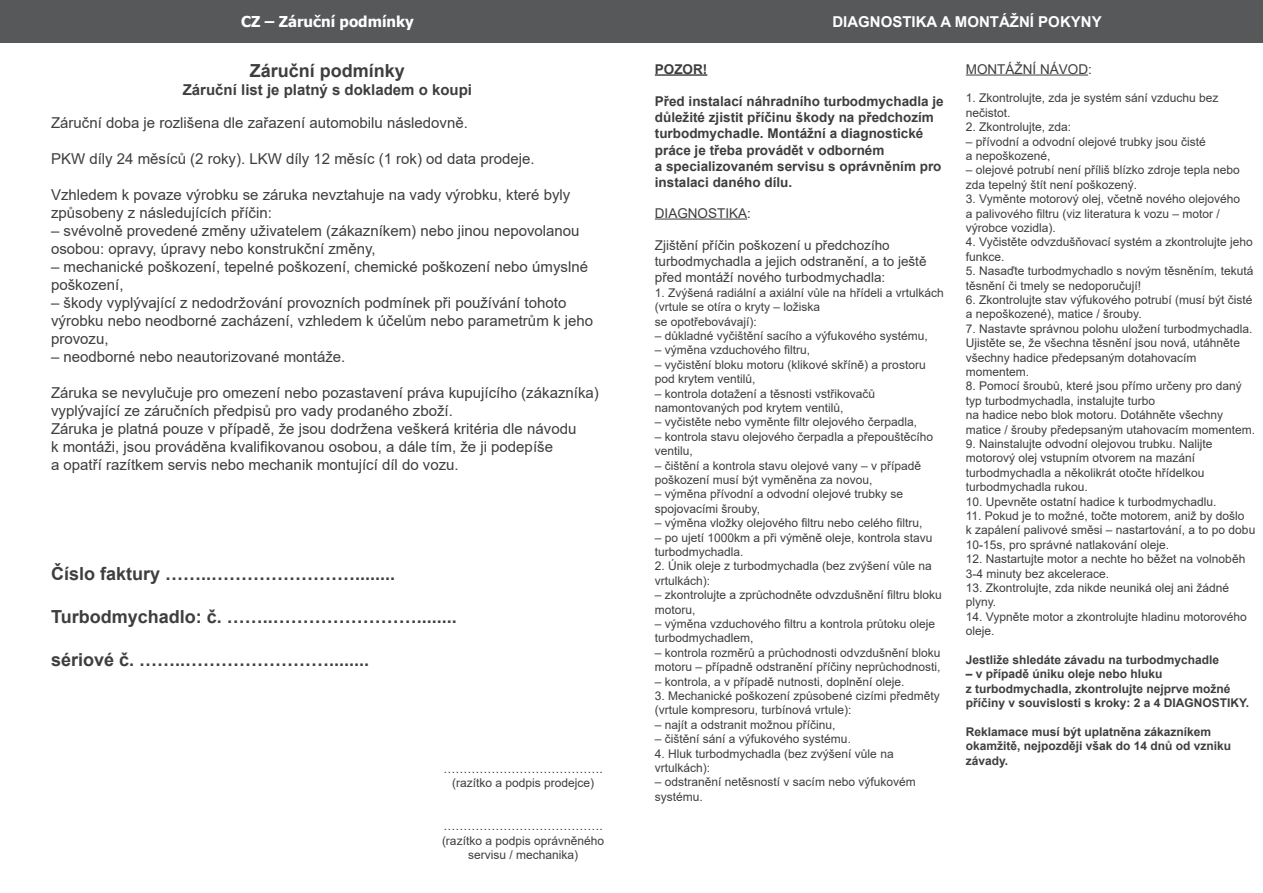
<style>
.page{position:relative;width:1263px;height:893px;background:#fff}
.page>*{position:absolute;margin:0;border:0;box-sizing:border-box;transform-origin:0 0}
.t1{font:700 18px "Arial";color:#3e3e3f}
.t2{font:15px/18px "Arial";color:#3e3e3f}
.t3{font:700 15px "Arial";color:#3e3e3f}
.t4{font:700 15px "Arial";color:#fff}
.t5{font:700 15px "Tahoma";color:#fff}
.t6{font:700 13.5px/16.2px "Arial";color:#3e3e3f}
.t7{font:13.5px/16.2px "Arial";color:#3e3e3f}
.t8{font:12px/14.4px "Arial";color:#3e3e3f}
.t9{font:700 12px/14.4px "Arial";color:#3e3e3f}
</style>
<div class="page">
<div style="left:0;top:0;width:1263px;height:43px;background:#57585a"></div>
<hr style="left:655px;top:74px;width:52px;height:2px;background:#3e3e3f">
<hr style="left:655px;top:219px;width:92px;height:1px;background:#3e3e3f">
<hr style="left:966px;top:75px;width:122px;height:1px;background:#3e3e3f">
<p class="t5" style="left:241px;top:11px;width:174px">CZ – Záruční podmínky</p>
<h1 class="t1" style="left:250px;top:58px;width:157px">Záruční podmínky</h1>
<p class="t3" style="left:183px;top:79px;width:291px">Záruční list je platný s dokladem o koupi</p>
<p class="t2" style="left:51px;top:113px;width:418px">Záruční doba je rozlišena dle zařazení automobilu následovně.</p>
<p class="t2" style="left:51px;top:149px;width:485px">PKW díly 24 měsíců (2 roky). LKW díly 12 měsíc (1 rok) od data prodeje.</p>
<p class="t2" style="left:51px;top:185px;width:521px">Vzhledem k povaze výrobku se záruka nevztahuje na vady výrobku, které byly způsobeny z následujících příčin:</p>
<p class="t2" style="left:51px;top:221px;width:530px">– svévolně provedené změny uživatelem (zákazníkem) nebo jinou nepovolanou osobou: opravy, úpravy nebo konstrukční změny,</p>
<p class="t2" style="left:51px;top:257px;width:538px">– mechanické poškození, tepelné poškození, chemické poškození nebo úmyslné poškození,</p>
<p class="t2" style="left:51px;top:293px;width:543px">– škody vyplývající z nedodržování provozních podmínek při používání tohoto výrobku nebo neodborné zacházení, vzhledem k účelům nebo parametrům k jeho provozu,</p>
<p class="t2" style="left:51px;top:347px;width:296px">– neodborné nebo neautorizované montáže.</p>
<p class="t2" style="left:51px;top:383px;width:549px">Záruka se nevylučuje pro omezení nebo pozastavení práva kupujícího (zákazníka) vyplývající ze záručních předpisů pro vady prodaného zboží.<br>Záruka je platná pouze v případě, že jsou dodržena veškerá kritéria dle návodu<br>k montáži, jsou prováděna kvalifikovanou osobou, a dále tím, že ji podepíše<br>a opatří razítkem servis nebo mechanik montující díl do vozu.</p>
<h1 class="t1" style="left:51px;top:561px;width:346px">Číslo faktury ……..……………………........</h1>
<h1 class="t1" style="left:51px;top:604px;width:407px">Turbodmychadlo: č. ……..……………………........</h1>
<h1 class="t1" style="left:51px;top:647px;width:320px">sériové č. ……..……………………........</h1>
<p class="t8" style="left:443px;top:761px;width:161px;text-align:center">…………………………………. (razítko a podpis prodejce)</p>
<p class="t8" style="left:442px;top:819px;width:164px;text-align:center">…………………………………. (razítko a podpis oprávněného servisu / mechanika)</p>
<p class="t4" style="left:832px;top:11px;width:271px">DIAGNOSTIKA A MONTÁŽNÍ POKYNY</p>
<p class="t6" style="left:655px;top:61px;width:54px">POZOR!</p>
<p class="t6" style="left:655px;top:93px;width:290px">Před instalací náhradního turbodmychadla je důležité zjistit příčinu škody na předchozím turbodmychadle. Montážní a diagnostické práce je třeba provádět v odborném<br>a specializovaném servisu s oprávněním pro instalaci daného dílu.</p>
<p class="t7" style="left:655px;top:205px;width:98px">DIAGNOSTIKA:</p>
<p class="t7" style="left:655px;top:237px;width:273px">Zjištění příčin poškození u předchozího turbodmychadla a jejich odstranění, a to ještě před montáží nového turbodmychadla:</p>
<p class="t8" style="left:655px;top:285px;width:290px">1. Zvýšená radiální a axiální vůle na hřídeli a vrtulkách (vrtule se otíra o kryty – ložiska<br>se opotřebovávají):</p>
<p class="t8" style="left:655px;top:329px;width:274px">– důkladné vyčištění sacího a výfukového systému,</p>
<p class="t8" style="left:655px;top:343px;width:157px">– výměna vzduchového filtru,</p>
<p class="t8" style="left:655px;top:357px;width:272px">– vyčistění bloku motoru (klikové skříně) a prostoru pod krytem ventilů,</p>
<p class="t8" style="left:655px;top:386px;width:222px">– kontrola dotažení a těsnosti vstřikovačů namontovaných pod krytem ventilů,</p>
<p class="t8" style="left:655px;top:415px;width:264px">– vyčistěte nebo vyměnte filtr olejového čerpadla,</p>
<p class="t8" style="left:655px;top:429px;width:280px">– kontrola stavu olejového čerpadla a přepouštěcího ventilu,</p>
<p class="t8" style="left:655px;top:458px;width:268px">– čištění a kontrola stavu olejové vany – v případě poškození musí být vyměněna za novou,</p>
<p class="t8" style="left:655px;top:487px;width:250px">– výměna přívodní a odvodní olejové trubky se spojovacími šrouby,</p>
<p class="t8" style="left:655px;top:516px;width:269px">– výměna vložky olejového filtru nebo celého filtru,</p>
<p class="t8" style="left:655px;top:530px;width:279px">– po ujetí 1000km a při výměně oleje, kontrola stavu turbodmychadla.</p>
<p class="t8" style="left:655px;top:559px;width:278px">2. Únik oleje z turbodmychadla (bez zvýšení vůle na vrtulkách):</p>
<p class="t8" style="left:655px;top:588px;width:288px">– zkontrolujte a zprůchodněte odvzdušnění filtru bloku motoru,</p>
<p class="t8" style="left:655px;top:617px;width:282px">– výměna vzduchového filtru a kontrola průtoku oleje turbodmychadlem,</p>
<p class="t8" style="left:655px;top:645px;width:287px">– kontrola rozměrů a průchodnosti odvzdušnění bloku motoru – případně odstranění příčiny neprůchodnosti,</p>
<p class="t8" style="left:655px;top:674px;width:251px">– kontrola, a v případě nutnosti, doplnění oleje.</p>
<p class="t8" style="left:655px;top:689px;width:286px">3. Mechanické poškození způsobené cizími předměty (vrtule kompresoru, turbínová vrtule):</p>
<p class="t8" style="left:655px;top:717px;width:182px">– najít a odstranit možnou příčinu,</p>
<p class="t8" style="left:655px;top:732px;width:198px">– čištění sání a výfukového systému.</p>
<p class="t8" style="left:655px;top:746px;width:240px">4. Hluk turbodmychadla (bez zvýšení vůle na vrtulkách):</p>
<p class="t8" style="left:655px;top:775px;width:262px">– odstranění netěsností v sacím nebo výfukovém systému.</p>
<p class="t7" style="left:966px;top:61px;width:128px">MONTÁŽNÍ NÁVOD:</p>
<p class="t8" style="left:966px;top:91px;width:254px">1. Zkontrolujte, zda je systém sání vzduchu bez nečistot.</p>
<p class="t8" style="left:966px;top:120px;width:107px">2. Zkontrolujte, zda:</p>
<p class="t8" style="left:966px;top:134px;width:242px">– přívodní a odvodní olejové trubky jsou čisté a nepoškozené,</p>
<p class="t8" style="left:966px;top:163px;width:276px">– olejové potrubí není příliš blízko zdroje tepla nebo zda tepelný štít není poškozený.</p>
<p class="t8" style="left:966px;top:192px;width:276px">3. Vyměnte motorový olej, včetně nového olejového a palivového filtru (viz literatura k vozu – motor / výrobce vozidla).</p>
<p class="t8" style="left:966px;top:235px;width:289px">4. Vyčistěte odvzdušňovací systém a zkontrolujte jeho funkce.</p>
<p class="t8" style="left:966px;top:264px;width:289px">5. Nasaďte turbodmychadlo s novým těsněním, tekutá těsnění či tmely se nedoporučují!</p>
<p class="t8" style="left:966px;top:293px;width:288px">6. Zkontrolujte stav výfukového potrubí (musí být čisté a nepoškozené), matice / šrouby.</p>
<p class="t8" style="left:966px;top:321px;width:288px">7. Nastavte správnou polohu uložení turbodmychadla.<br>Ujistěte se, že všechna těsnění jsou nová, utáhněte všechny hadice předepsaným dotahovacím momentem.</p>
<p class="t8" style="left:966px;top:379px;width:291px">8. Pomocí šroubů, které jsou přímo určeny pro daný typ turbodmychadla, instalujte turbo<br>na hadice nebo blok motoru. Dotáhněte všechny matice / šrouby předepsaným utahovacím momentem.</p>
<p class="t8" style="left:966px;top:437px;width:248px">9. Nainstalujte odvodní olejovou trubku. Nalijte motorový olej vstupním otvorem na mazání turbodmychadla a několikrát otočte hřídelkou turbodmychadla rukou.</p>
<p class="t8" style="left:966px;top:494px;width:252px">10. Upevněte ostatní hadice k turbodmychadlu.</p>
<p class="t8" style="left:966px;top:509px;width:291px">11. Pokud je to možné, točte motorem, aniž by došlo<br>k zapálení palivové směsi – nastartování, a to po dobu<br>10-15s, pro správné natlakování oleje.</p>
<p class="t8" style="left:966px;top:552px;width:281px">12. Nastartujte motor a nechte ho běžet na volnoběh<br>3-4 minuty bez akcelerace.</p>
<p class="t8" style="left:966px;top:581px;width:265px">13. Zkontrolujte, zda nikde neuniká olej ani žádné plyny.</p>
<p class="t8" style="left:966px;top:609px;width:283px">14. Vypněte motor a zkontrolujte hladinu motorového oleje.</p>
<p class="t9" style="left:966px;top:653px;width:255px">Jestliže shledáte závadu na turbodmychadle</p>
<p class="t9" style="left:966px;top:667px;width:285px">– v případě úniku oleje nebo hluku<br>z turbodmychadla, zkontrolujte nejprve možné příčiny v souvislosti s kroky: 2 a 4 DIAGNOSTIKY.</p>
<p class="t9" style="left:966px;top:725px;width:267px">Reklamace musí být uplatněna zákazníkem okamžitě, nejpozději však do 14 dnů od vzniku závady.</p>
</div>
